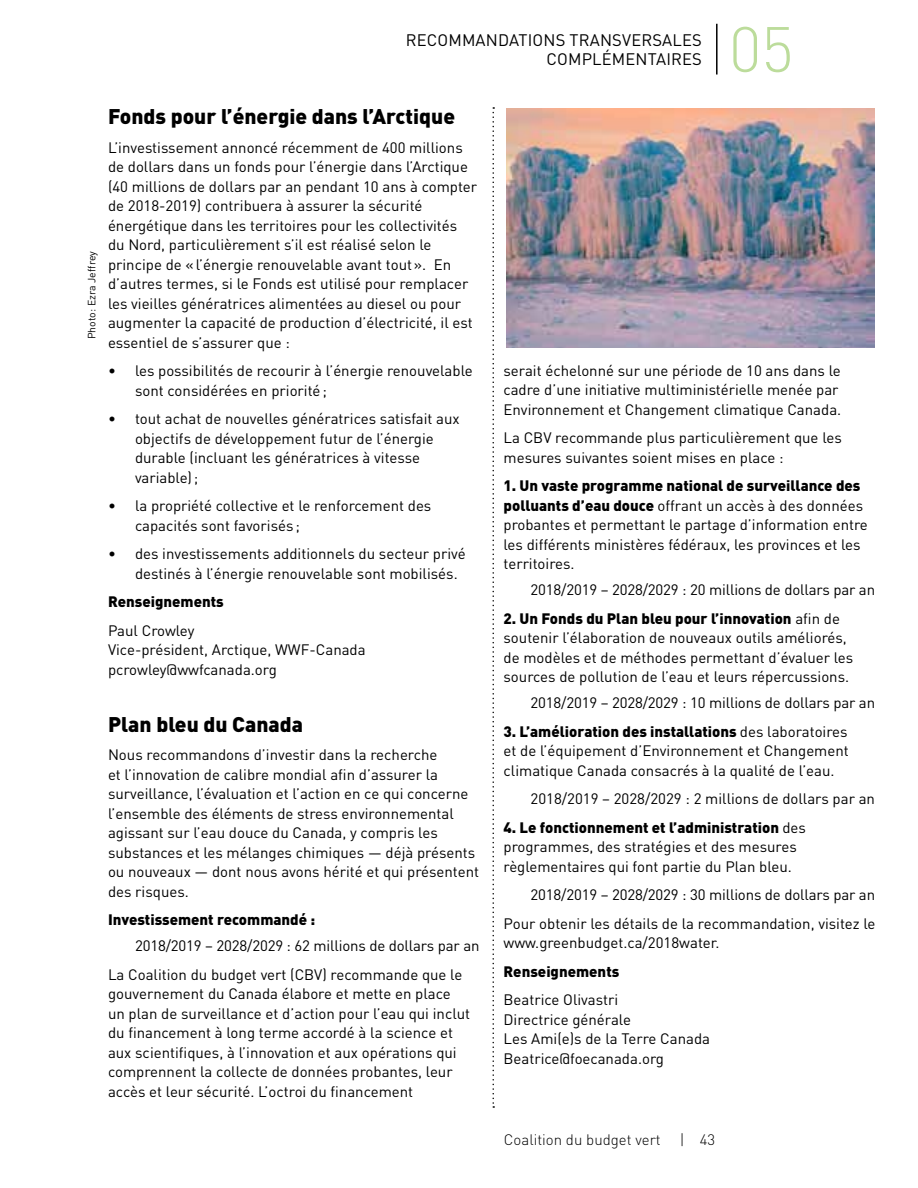
<style>
.page{position:relative;width:918px;height:1188px;background:#fff}
.page>*{position:absolute;margin:0;border:0;box-sizing:border-box;transform-origin:0 0}
.t1{font:300 63px "DINOT";color:#bcdc9b}
.t2{font:900 21px "DINOT";color:#000}
.t3{font:16.5px/19.8px "DINOT";letter-spacing:.01em;color:#000;text-align:right}
.t4{font:15px/19.5px "DINOT";color:#000}
.t5{font:900 15px "DINOT";color:#000}
.t6{font:300 15px "DINOT";color:#000}
.t7{font:10.5px "DINOT";color:#000}
.s1{font-weight:900}
</style>
<div class="page">
<hr style="left:716px;top:24px;width:2px;height:51px;background:#000">
<svg style="left:492px;top:107px;width:2px;height:1001px"></svg>
<img style="left:506px;top:108px;width:369px;height:239px">
<p class="t7" style="left:85px;top:339px;width:89px;rotate:-90deg">Photo: Ezra Jeffrey</p>
<p class="t3" style="left:406px;top:29px;width:298px">RECOMMANDATIONS TRANSVERSALES<br>COMPLÉMENTAIRES</p>
<h1 class="t1" style="left:729px;top:6px;width:66px">05</h1>
<h2 class="t2" style="left:108px;top:102px;width:349px">Fonds pour l’énergie dans l’Arctique</h2>
<p class="t4" style="left:108px;top:137px;width:371px">L’investissement annoncé récemment de 400 millions de dollars dans un fonds pour l’énergie dans l’Arctique (40 millions de dollars par an pendant 10 ans à compter de 2018-2019) contribuera à assurer la sécurité énergétique dans les territoires pour les collectivités du Nord, particulièrement s’il est réalisé selon le principe de «l’énergie renouvelable avant tout». En d’autres termes, si le Fonds est utilisé pour remplacer les vieilles génératrices alimentées au diesel ou pour augmenter la capacité de production d’électricité, il est essentiel de s’assurer que :</p>
<p class="t4" style="left:135px;top:360px;width:339px;text-indent:-27px">• les possibilités de recourir à l’énergie renouvelable sont considérées en priorité;</p>
<p class="t4" style="left:135px;top:408px;width:326px;text-indent:-27px">• tout achat de nouvelles génératrices satisfait aux objectifs de développement futur de l’énergie durable (incluant les génératrices à vitesse variable);</p>
<p class="t4" style="left:135px;top:495px;width:298px;text-indent:-27px">• la propriété collective et le renforcement des capacités sont favorisés ;</p>
<p class="t4" style="left:135px;top:543px;width:332px;text-indent:-27px">• des investissements additionnels du secteur privé destinés à l’énergie renouvelable sont mobilisés.</p>
<p class="t5" style="left:108px;top:591px;width:117px">Renseignements</p>
<p class="t4" style="left:108px;top:620px;width:259px">Paul Crowley<br>Vice-président, Arctique, WWF-Canada pcrowley@wwfcanada.org</p>
<h2 class="t2" style="left:108px;top:710px;width:196px">Plan bleu du Canada</h2>
<p class="t4" style="left:108px;top:744px;width:373px">Nous recommandons d’investir dans la recherche<br>et l’innovation de calibre mondial afin d’assurer la surveillance, l’évaluation et l’action en ce qui concerne l’ensemble des éléments de stress environnemental agissant sur l’eau douce du Canada, y compris les substances et les mélanges chimiques — déjà présents ou nouveaux — dont nous avons hérité et qui présentent des risques.</p>
<p class="t5" style="left:108px;top:909px;width:209px">Investissement recommandé :</p>
<p class="t4" style="left:108px;top:931px;width:373px;line-height:28.5px;text-indent:27px">2018/2019 – 2028/2029 : 62 millions de dollars par an<br>La Coalition du budget vert (CBV) recommande que le</p>
<p class="t4" style="left:108px;top:983px;width:364px">gouvernement du Canada élabore et mette en place un plan de surveillance et d’action pour l’eau qui inclut du financement à long terme accordé à la science et aux scientifiques, à l’innovation et aux opérations qui comprennent la collecte de données probantes, leur accès et leur sécurité. L’octroi du financement</p>
<p class="t4" style="left:504px;top:360px;width:339px">serait échelonné sur une période de 10 ans dans le cadre d’une initiative multiministérielle menée par<br>Environnement et Changement climatique Canada.</p>
<p class="t4" style="left:504px;top:428px;width:340px">La CBV recommande plus particulièrement que les mesures suivantes soient mises en place :</p>
<p class="t4" style="left:504px;top:476px;width:366px"><span class="s1">1. Un vaste programme national de surveillance des polluants d’eau douce</span> offrant un accès à des données probantes et permettant le partage d’information entre les différents ministères fédéraux, les provinces et les territoires.</p>
<p class="t4" style="left:531px;top:580px;width:346px">2018/2019 – 2028/2029 : 20 millions de dollars par an</p>
<p class="t4" style="left:504px;top:608px;width:351px"><span class="s1">2. Un Fonds du Plan bleu pour l’innovation</span> afin de soutenir l’élaboration de nouveaux outils améliorés, de modèles et de méthodes permettant d’évaluer les sources de pollution de l’eau et leurs répercussions.</p>
<p class="t4" style="left:531px;top:693px;width:346px">2018/2019 – 2028/2029 : 10 millions de dollars par an</p>
<p class="t4" style="left:504px;top:721px;width:347px;text-align:justify"><span class="s1">3. L’amélioration des installations</span> des laboratoires et de l’équipement d’Environnement et Changement climatique Canada consacrés à la qualité de l’eau.</p>
<p class="t4" style="left:531px;top:789px;width:346px">2018/2019 – 2028/2029 : 2 millions de dollars par an</p>
<p class="t4" style="left:504px;top:817px;width:304px"><span class="s1">4. Le fonctionnement et l’administration</span> des programmes, des stratégies et des mesures règlementaires qui font partie du Plan bleu.</p>
<p class="t4" style="left:504px;top:880px;width:374px;line-height:28.5px;text-align:right">2018/2019 – 2028/2029 : 30 millions de dollars par an<br>Pour obtenir les détails de la recommandation, visitez le</p>
<p class="t4" style="left:504px;top:933px;width:217px">www.greenbudget.ca/2018water.</p>
<p class="t5" style="left:504px;top:961px;width:117px">Renseignements</p>
<p class="t4" style="left:504px;top:990px;width:208px">Beatrice Olivastri<br>Directrice générale<br>Les Ami(e)s de la Terre Canada<br>Beatrice@foecanada.org</p>
<p class="t6" style="left:504px;top:1130px;width:158px">Coalition du budget vert</p>
<p class="t6" style="left:680px;top:1130px;width:37px">| 43</p>
</div>
